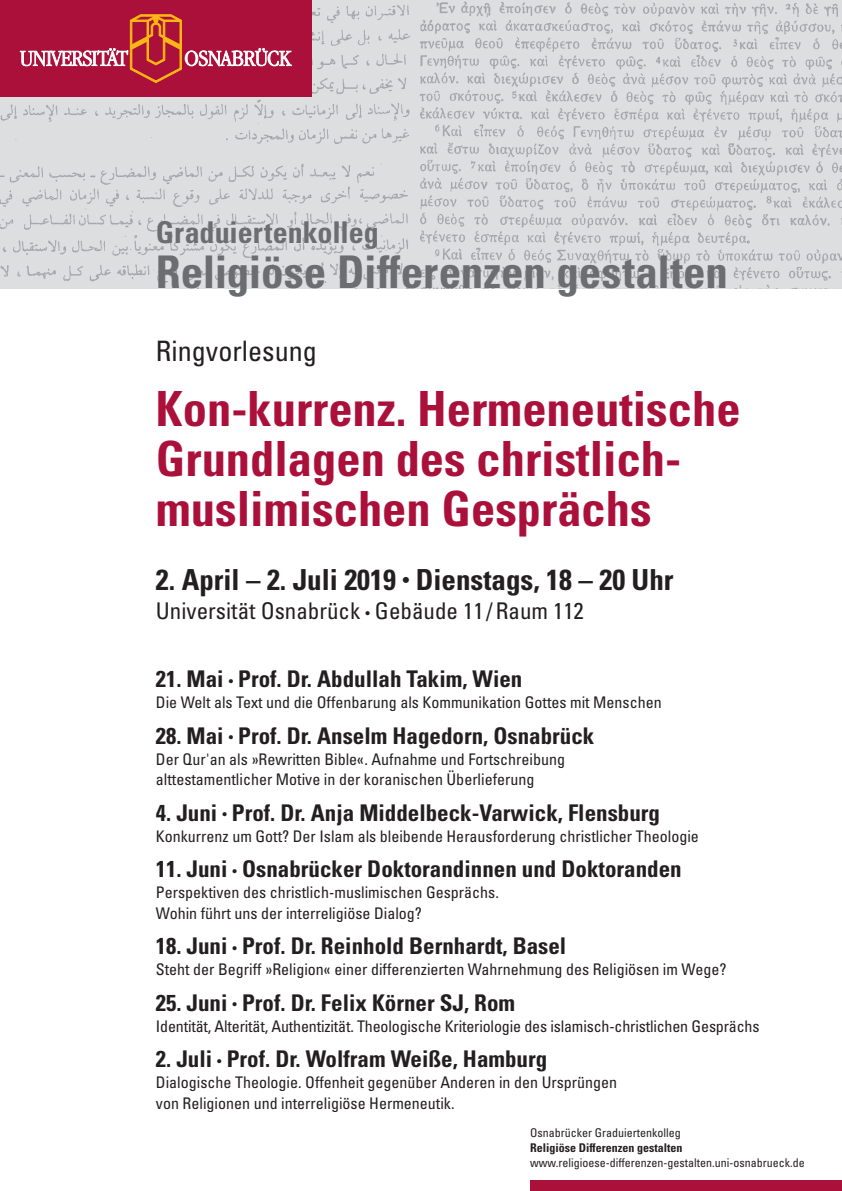
<style>
.page{position:relative;width:842px;height:1191px;background:#fff}
.page>*{position:absolute;margin:0;border:0;box-sizing:border-box;transform-origin:0 0}
.t1{font:700 condensed 48.5px/50px "Univers LT Std";color:#ab103a}
.t2{font:700 condensed 45px "Univers LT Pro";color:#6c6d70}
.t3{font:700 condensed 30px "Univers LT Pro";color:#6c6d70}
.t4{font:700 condensed 29px "Univers LT Std";color:#231f20}
.t5{font:condensed 28.1px "Univers LT Std";color:#231f20}
.t6{font:700 condensed 23px "Univers LT Std";color:#231f20}
.t7{font:condensed 23px "Univers LT Std";color:#231f20}
.t8{font:condensed 16px/20.8px "Univers LT Std";color:#231f20}
.t9{font:condensed 12px "Univers LT Pro";color:#231f20}
.t10{font:700 condensed 12px "Univers LT Pro";color:#231f20}
.s1{font-size:16.8px}
.s2{font-size:13.3px}
.s3{font-weight:400;font-size:13.3px}
.s4{font-family:"Univers LT Pro"}
</style>
<div class="page">
<img style="left:0;top:0;width:842px;height:289px">
<div style="left:530px;top:1179px;width:312px;height:12px;background:#ab103a"></div>
<div style="left:0;top:0;width:312px;height:97px;background:#ab103a"></div>
<svg style="left:20px;top:15px;width:272px;height:68px"></svg>
<h3 class="t3" style="left:156px;top:214px;width:224px">Graduiertenkolleg</h3>
<h2 class="t2" style="left:156px;top:245px;width:573px">Religiöse Differenzen gestalten</h2>
<h3 class="t5" style="left:156px;top:333px;width:162px">Ringvorlesung</h3>
<h1 class="t1" style="left:156px;top:384px;width:586px">Kon-kurrenz. Hermeneutische<br>Grundlagen des christlich&shy;muslimischen Gesprächs</h1>
<h3 class="t4" style="left:156px;top:561px;width:519px">2. April – 2. Juli 2019 <span class="s1">•</span> Dienstags, 18 – 20 Uhr</h3>
<h3 class="t7" style="left:156px;top:597px;width:429px">Universität Osnabrück <span class="s2">•</span> Gebäude 11 /Raum 112</h3>
<h3 class="t6" style="left:156px;top:665px;width:368px">21. Mai <span class="s3">•</span> Prof. Dr. Abdullah Takim, Wien</h3>
<p class="t8" style="left:156px;top:692px;width:507px">Die Welt als Text und die Offenbarung als Kommunikation Gottes mit Menschen</p>
<h3 class="t6" style="left:156px;top:721px;width:440px">28. Mai <span class="s3">•</span> Prof. Dr. Anselm Hagedorn, Osnabrück</h3>
<p class="t8" style="left:156px;top:748px;width:411px">Der Qur'an als »Rewritten Bible«. Aufnahme und Fortschreibung alttestamentlicher Motive in der koranischen Überlieferung</p>
<h3 class="t6" style="left:156px;top:798px;width:506px">4. Juni <span class="s3">•</span> Prof. Dr. Anja Middelbeck-Varwick, Flensburg</h3>
<p class="t8" style="left:156px;top:825px;width:544px">Konkurrenz um Gott? Der Islam als bleibende Herausforderung christlicher Theologie</p>
<h3 class="t6" style="left:156px;top:855px;width:527px">11. Juni <span class="s3">•</span> Osnabrücker Doktorandinnen und Doktoranden</h3>
<p class="t8" style="left:156px;top:881px;width:344px">Perspektiven des christlich-muslimischen Gesprächs.<br>Wohin führt uns der interreligiöse Dialog?</p>
<h3 class="t6" style="left:156px;top:932px;width:412px">18. Juni <span class="s3">•</span> Prof. Dr. Reinhold Bernhardt, Basel</h3>
<p class="t8" style="left:156px;top:959px;width:572px">Steht der Begriff <span class="s4">»</span>Religion<span class="s4">«</span> einer differenzierten Wahrnehmung des Religiösen im Wege?</p>
<h3 class="t6" style="left:156px;top:988px;width:361px">25. Juni <span class="s3">•</span> Prof. Dr. Felix Körner SJ, Rom</h3>
<p class="t8" style="left:156px;top:1015px;width:605px">Identität, Alterität, Authentizität. Theologische Kriteriologie des islamisch-christlichen Gesprächs</p>
<h3 class="t6" style="left:156px;top:1045px;width:393px">2. Juli <span class="s3">•</span> Prof. Dr. Wolfram Weiße, Hamburg</h3>
<p class="t8" style="left:156px;top:1071px;width:463px">Dialogische Theologie. Offenheit gegenüber Anderen in den Ursprüngen von Religionen und interreligiöse Hermeneutik.</p>
<p class="t9" style="left:530px;top:1125px;width:152px">Osnabrücker Graduiertenkolleg</p>
<p class="t10" style="left:530px;top:1140px;width:154px">Religiöse Differenzen gestalten</p>
<p class="t9" style="left:530px;top:1155px;width:276px">www.religioese-differenzen-gestalten.uni-osnabrueck.de</p>
</div>
